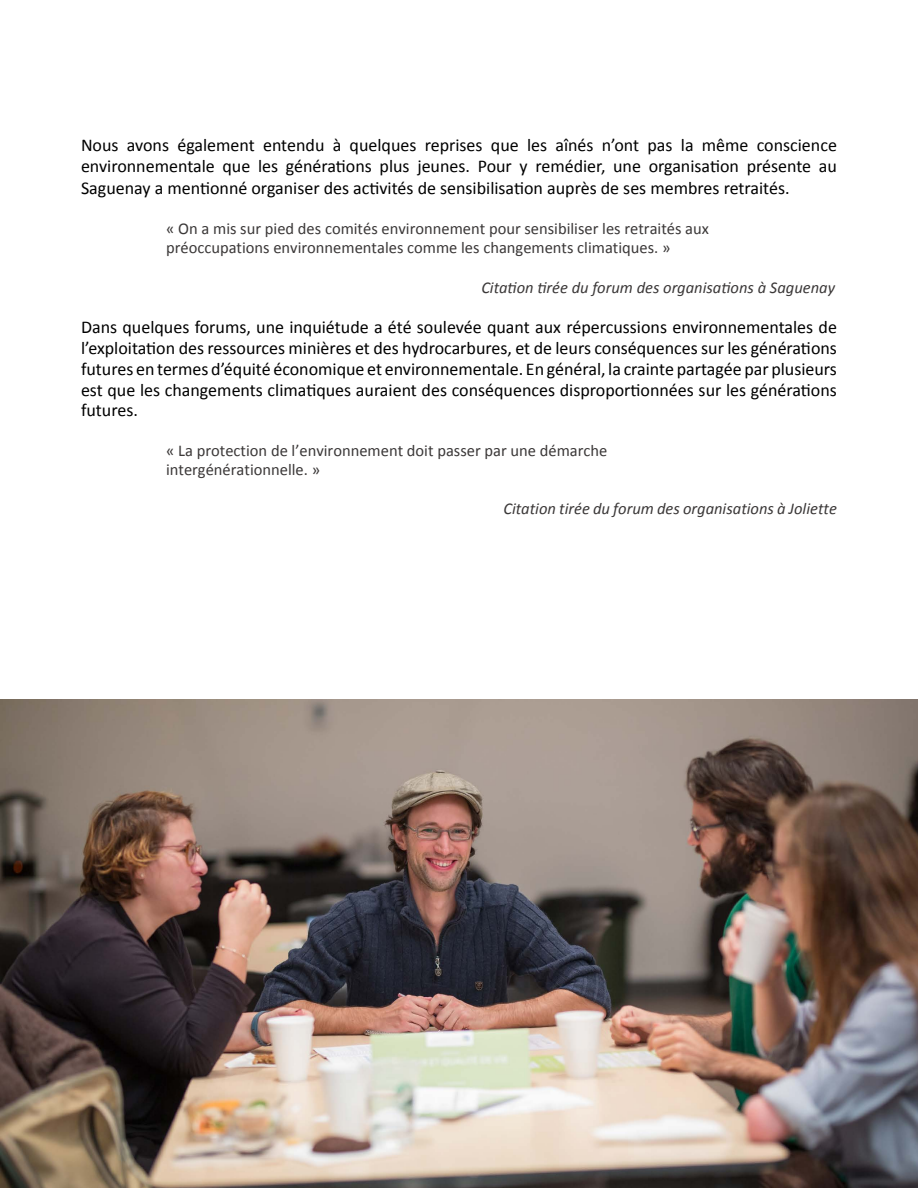
<style>
.page{position:relative;width:918px;height:1188px;background:#fff}
.page>*{position:absolute;margin:0;border:0;box-sizing:border-box;transform-origin:0 0}
.t1{font:18px/20.7px "Calibri";color:#000;text-align:justify}
.t2{font:16.5px/19px "Calibri";color:#3b3838}
.t3{font:italic 16.5px "Calibri";color:#3b3838}
</style>
<div class="page">
<img style="left:0;top:700px;width:918px;height:488px">
<p class="t1" style="left:81px;top:134px;width:757px;line-height:21.6px">Nous avons également entendu à quelques reprises que les aînés n’ont pas la même conscience environnementale que les générations plus jeunes. Pour y remédier, une organisation présente au Saguenay a mentionné organiser des activités de sensibilisation auprès de ses membres retraités.</p>
<p class="t2" style="left:166px;top:219px;width:544px">« On a mis sur pied des comités environnement pour sensibiliser les retraités aux préoccupations environnementales comme les changements climatiques. »</p>
<p class="t3" style="left:481px;top:277px;width:355px">Citation tirée du forum des organisations à Saguenay</p>
<p class="t1" style="left:81px;top:317px;width:758px">Dans quelques forums, une inquiétude a été soulevée quant aux répercussions environnementales de l’exploitation des ressources minières et des hydrocarbures, et de leurs conséquences sur les générations futures en termes d’équité économique et environnementale. En général, la crainte partagée par plusieurs est que les changements climatiques auraient des conséquences disproportionnées sur les générations futures.</p>
<p class="t2" style="left:166px;top:441px;width:443px">« La protection de l’environnement doit passer par une démarche intergénérationnelle. »</p>
<p class="t3" style="left:503px;top:498px;width:335px">Citation tirée du forum des organisations à Joliette</p>
</div>
